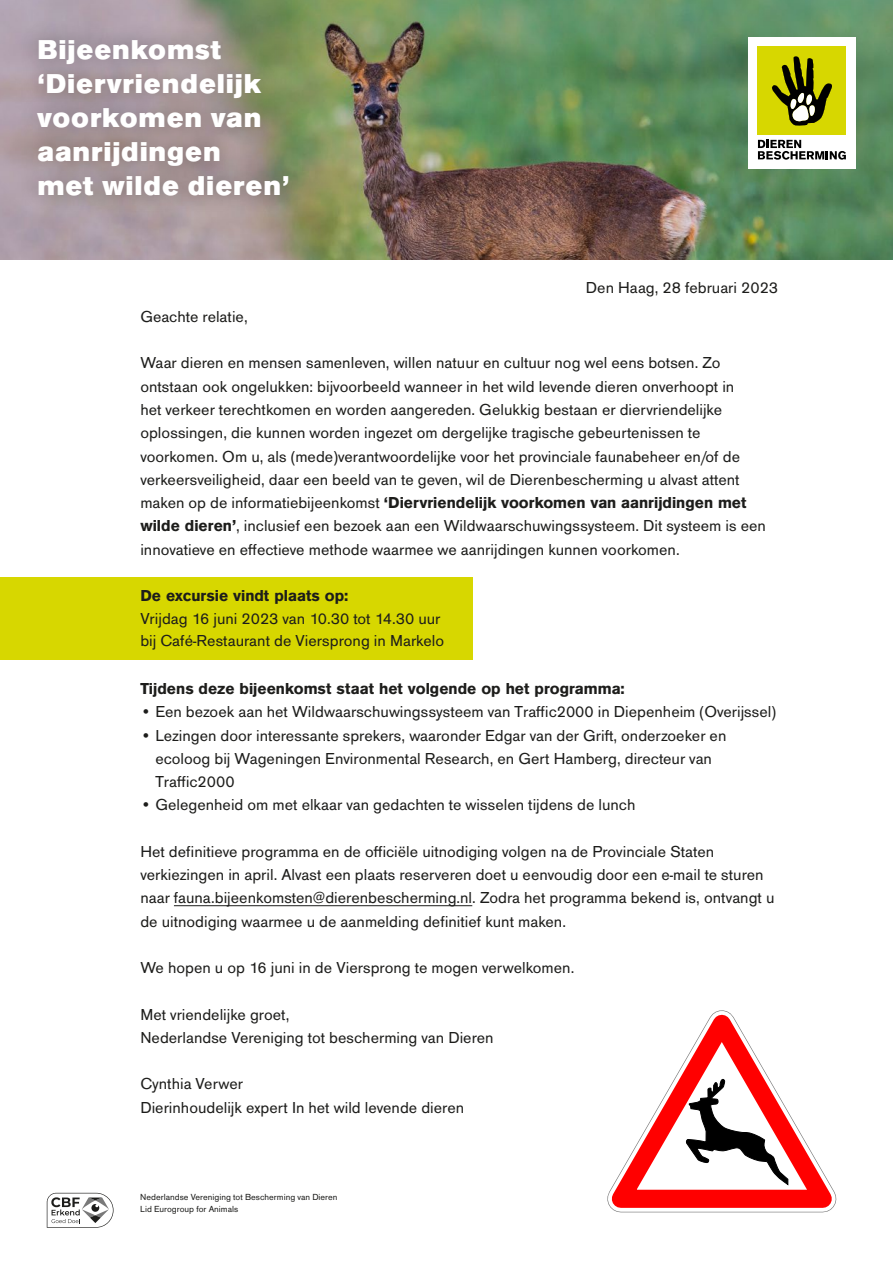
<style>
.page{position:relative;width:893px;height:1263px;background:#fff}
.page>*{position:absolute;margin:0;border:0;box-sizing:border-box;transform-origin:0 0}
.t1{font:900 28.35px/34px "Dierenbescherming Sans";letter-spacing:.03em;color:#fff}
.t2{font:16.5px/23.2px "Dierenbescherming Sans";color:#1d1d1b}
.t3{font:700 16.5px "Dierenbescherming Sans";color:#1d1d1b}
.t4{font:9.15px/12px "Dierenbescherming Sans";color:#1d1d1b}
.s1{font-weight:700}
</style>
<div class="page">
<div style="left:0;top:577px;width:472px;height:83px;background:#d7d700"></div>
<img style="left:0;top:0;width:893px;height:259px">
<div style="left:748px;top:37px;width:108px;height:132px;background:#fff"></div>
<div style="left:758px;top:47px;width:88px;height:88px;background:#d7d700"></div>
<svg style="left:772px;top:56px;width:60px;height:70px"></svg>
<svg style="left:758px;top:140px;width:88px;height:20px"></svg>
<svg style="left:47px;top:1193px;width:67px;height:35px"></svg>
<hr style="left:174px;top:905px;width:298px;height:1px;background:#1d1d1b">
<div style="left:19px;top:20px;width:288px;height:194px;background:#1d1d1b;opacity:.35"></div>
<svg style="left:607px;top:1010px;width:230px;height:203px"></svg>
<svg style="left:686px;top:1079px;width:102px;height:106px"></svg>
<h1 class="t1" style="left:37px;top:30px;width:254px">Bijeenkomst ‘Diervriendelijk voorkomen van aanrijdingen<br>met wilde dieren’</h1>
<p class="t2" style="left:586px;top:274px;width:194px">Den Haag, 28 februari 2023</p>
<p class="t2" style="left:140px;top:304px;width:109px">Geachte relatie,</p>
<p class="t2" style="left:140px;top:350px;width:627px">Waar dieren en mensen samenleven, willen natuur en cultuur nog wel eens botsen. Zo ontstaan ook ongelukken: bijvoorbeeld wanneer in het wild levende dieren onverhoopt in<br>het verkeer terechtkomen en worden aangereden. Gelukkig bestaan er diervriendelijke oplossingen, die kunnen worden ingezet om dergelijke tragische gebeurtenissen te voorkomen. Om u, als (mede)verantwoordelijke voor het provinciale faunabeheer en/of de verkeersveiligheid, daar een beeld van te geven, wil de Dierenbescherming u alvast attent maken op de informatiebijeenkomst <span class="s1">‘Diervriendelijk voorkomen van aanrijdingen met wilde dieren’</span>, inclusief een bezoek aan een Wildwaarschuwingssysteem. Dit systeem is een innovatieve en effectieve methode waarmee we aanrijdingen kunnen voorkomen.</p>
<p class="t3" style="left:140px;top:583px;width:210px">De excursie vindt plaats op:</p>
<p class="t2" style="left:140px;top:606px;width:305px;line-height:22.5px">Vrijdag 16 juni 2023 van 10.30 tot 14.30 uur bij Café-Restaurant de Viersprong in Markelo</p>
<p class="t3" style="left:140px;top:676px;width:486px">Tijdens deze bijeenkomst staat het volgende op het programma:</p>
<p class="t2" style="left:140px;top:699px;width:637px">• Een bezoek aan het Wildwaarschuwingssysteem van Traffic2000 in Diepenheim (Overijssel)</p>
<p class="t2" style="left:155px;top:722px;width:572px;text-indent:-15px">• Lezingen door interessante sprekers, waaronder Edgar van der Grift, onderzoeker en ecoloog bij Wageningen Environmental Research, en Gert Hamberg, directeur van<br>Traffic2000</p>
<p class="t2" style="left:140px;top:792px;width:497px">• Gelegenheid om met elkaar van gedachten te wisselen tijdens de lunch</p>
<p class="t2" style="left:140px;top:838px;width:636px">Het definitieve programma en de officiële uitnodiging volgen na de Provinciale Staten verkiezingen in april. Alvast een plaats reserveren doet u eenvoudig door een e-mail te sturen naar fauna.bijeenkomsten@dierenbescherming.nl. Zodra het programma bekend is, ontvangt u de uitnodiging waarmee u de aanmelding definitief kunt maken.</p>
<p class="t2" style="left:140px;top:955px;width:436px">We hopen u op 16 juni in de Viersprong te mogen verwelkomen.</p>
<p class="t2" style="left:140px;top:1001px;width:355px">Met vriendelijke groet,<br>Nederlandse Vereniging tot bescherming van Dieren</p>
<p class="t2" style="left:140px;top:1070px;width:325px;line-height:24px">Cynthia Verwer<br>Dierinhoudelijk expert In het wild levende dieren</p>
<p class="t4" style="left:140px;top:1190px;width:199px">Nederlandse Vereniging tot Bescherming van Dieren<br>Lid Eurogroup for Animals</p>
</div>
